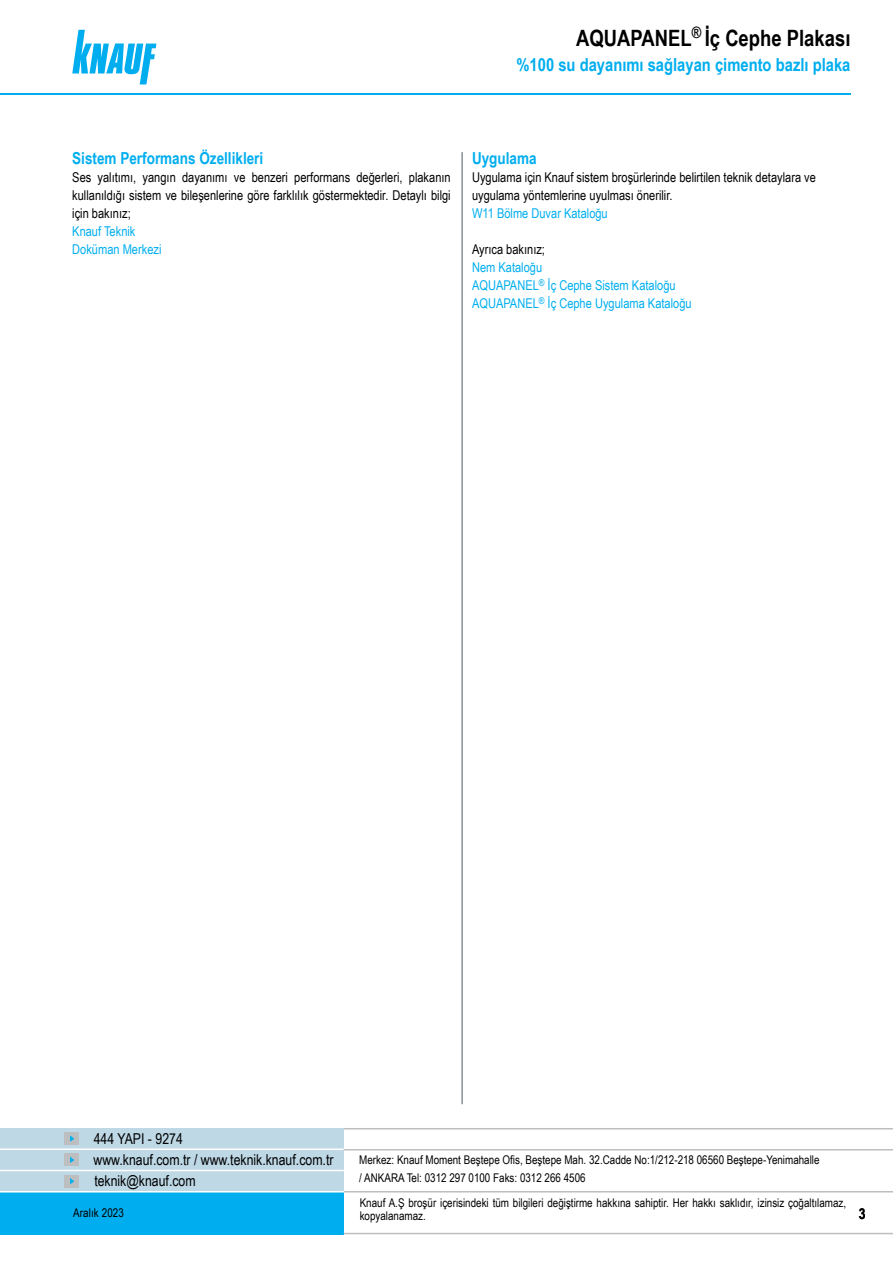
<style>
.page{position:relative;width:893px;height:1263px;background:#fff}
.page>*{position:absolute;margin:0;border:0;box-sizing:border-box;transform-origin:0 0}
.t1{font:700 22.5px "Arial Narrow";color:#000}
.t2{font:700 18px "Arial Narrow";color:#00aeef}
.t3{font:700 16.5px "Arial Narrow";color:#00aeef}
.t4{font:15px/21px "Arial Narrow";color:#000}
.t5{font:700 15px "Arial Narrow";color:#000}
.t6{font:13.5px/18px "Arial Narrow";color:#000;text-align:justify}
.t7{font:13.5px/18px "Arial Narrow";color:#00aeef}
.t8{font:12px/18px "Arial Narrow";color:#000}
</style>
<div class="page">
<svg style="left:72px;top:30px;width:84px;height:54px"></svg>
<div style="left:0;top:1128px;width:344px;height:64px;background:#bed8e6"></div>
<div style="left:0;top:1192px;width:344px;height:42px;background:#00aeef"></div>
<div style="left:64px;top:1153px;width:15px;height:13px;background:#bcbec0"></div>
<svg style="left:70px;top:1156px;width:4px;height:7px"></svg>
<div style="left:64px;top:1132px;width:15px;height:13px;background:#bcbec0"></div>
<svg style="left:70px;top:1135px;width:4px;height:7px"></svg>
<div style="left:64px;top:1175px;width:15px;height:12px;background:#bcbec0"></div>
<svg style="left:70px;top:1178px;width:4px;height:6px"></svg>
<hr style="left:344px;top:1233px;width:549px;height:1px;background:#bcbec0">
<hr style="left:344px;top:1191px;width:549px;height:1px;background:#bcbec0">
<hr style="left:0;top:1148px;width:344px;height:2px;background:#fff">
<hr style="left:0;top:1170px;width:344px;height:1px;background:#fff">
<hr style="left:0;top:1191px;width:344px;height:1px;background:#fff">
<hr style="left:344px;top:1149px;width:549px;height:1px;background:#bcbec0">
<hr style="left:344px;top:1128px;width:549px;height:1px;background:#bcbec0">
<hr style="left:0;top:94px;width:850px;height:1px;background:#00aeef">
<hr style="left:461px;top:152px;width:2px;height:952px;background:#869197">
<h1 class="t1" style="left:576px;top:21px;width:276px">AQUAPANEL<sup>®</sup> İç Cephe Plakası</h1>
<h2 class="t2" style="left:516px;top:51px;width:335px">%100 su dayanımı sağlayan çimento bazlı plaka</h2>
<p class="t3" style="left:72px;top:146px;width:193px">Sistem Performans Özellikleri</p>
<p class="t6" style="left:72px;top:168px;width:380px">Ses yalıtımı, yangın dayanımı ve benzeri performans değerleri, plakanın kullanıldığı sistem ve bileşenlerine göre farklılık göstermektedir. Detaylı bilgi için bakınız;</p>
<p class="t7" style="left:72px;top:222px;width:91px">Knauf Teknik<br>Doküman Merkezi</p>
<p class="t3" style="left:472px;top:146px;width:66px">Uygulama</p>
<p class="t6" style="left:472px;top:168px;width:345px">Uygulama için Knauf sistem broşürlerinde belirtilen teknik detaylara ve uygulama yöntemlerine uyulması önerilir.</p>
<p class="t7" style="left:472px;top:204px;width:137px">W11 Bölme Duvar Kataloğu</p>
<p class="t6" style="left:472px;top:240px;width:75px">Ayrıca bakınız;</p>
<p class="t7" style="left:472px;top:258px;width:221px">Nem Kataloğu<br>AQUAPANEL<sup>®</sup> İç Cephe Sistem Kataloğu<br>AQUAPANEL<sup>®</sup> İç Cephe Uygulama Kataloğu</p>
<p class="t4" style="left:94px;top:1128px;width:241px">444 YAPI - 9274<br>www.knauf.com.tr / www.teknik.knauf.com.tr teknik@knauf.com</p>
<p class="t8" style="left:73px;top:1203px;width:52px">Aralık 2023</p>
<p class="t8" style="left:359px;top:1150px;width:462px">Merkez: Knauf Moment Beştepe Ofis, Beştepe Mah. 32.Cadde No:1/212-218 06560 Beştepe-Yenimahalle / ANKARA Tel: 0312 297 0100 Faks: 0312 266 4506</p>
<p class="t8" style="left:360px;top:1195px;width:488px;line-height:13.5px">Knauf A.Ş broşür içerisindeki tüm bilgileri değiştirme hakkına sahiptir. Her hakkı saklıdır, izinsiz çoğaltılamaz, kopyalanamaz.</p>
<p class="t5" style="left:859px;top:1202px;width:8px">3</p>
</div>
